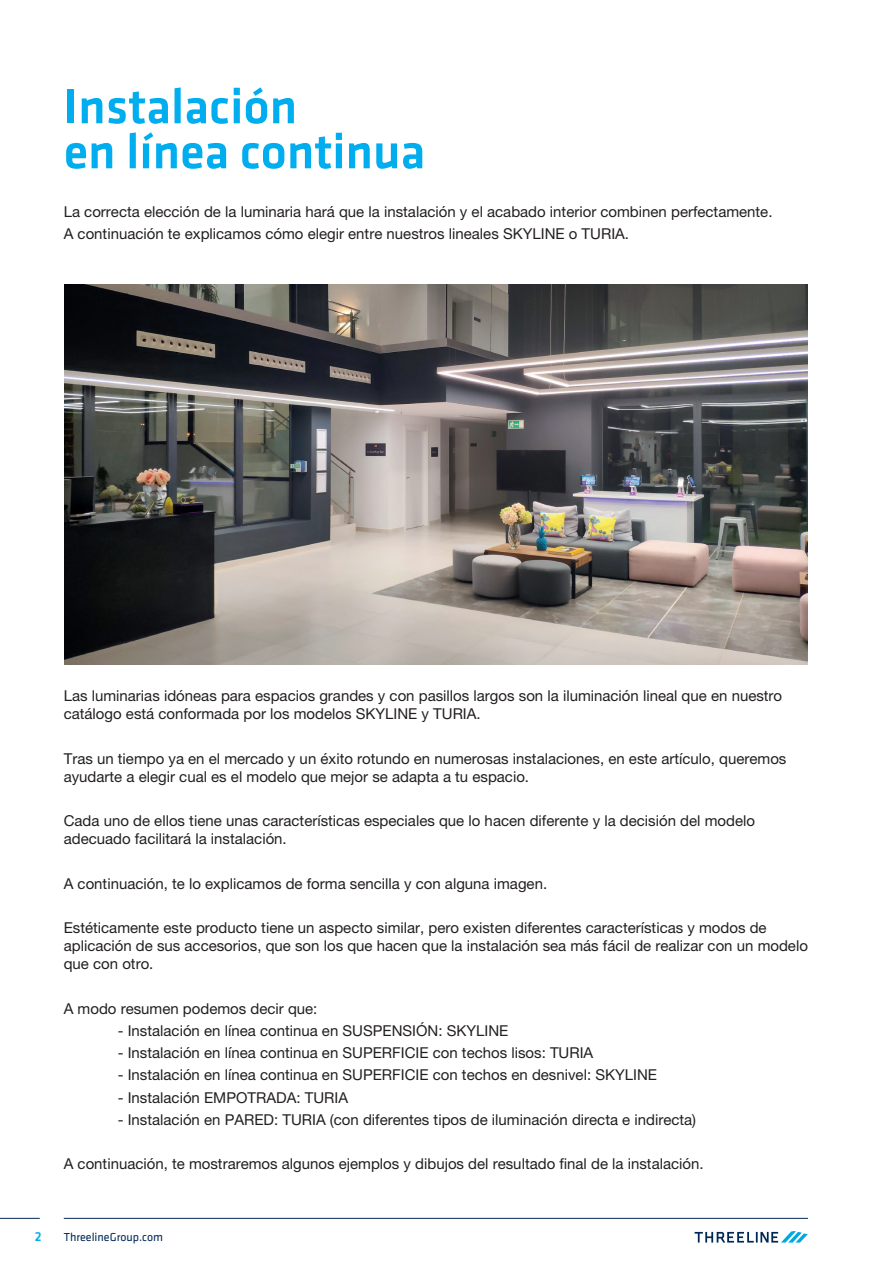
<style>
.page{position:relative;width:893px;height:1263px;background:#fff}
.page>*{position:absolute;margin:0;border:0;box-sizing:border-box;transform-origin:0 0}
.t1{font:500 51px/45px "Klavika";color:#00aeef}
.t2{font:15px/18px "Helvetica Neue LT Pro";color:#231f20}
.t3{font:500 13.5px "Klavika";color:#00aee5}
.t4{font:12px "Klavika";color:#002855}
</style>
<div class="page">
<svg style="left:695px;top:1231px;width:113px;height:11px"></svg>
<hr style="left:64px;top:1218px;width:744px;height:1px;background:#002855">
<hr style="left:0;top:1218px;width:40px;height:1px;background:#002855">
<img style="left:64px;top:284px;width:744px;height:380px">
<h1 class="t1" style="left:64px;top:85px;width:363px">Instalación<br>en línea continua</h1>
<p class="t2" style="left:64px;top:200px;width:710px;line-height:22.2px">La correcta elección de la luminaria hará que la instalación y el acabado interior combinen perfectamente.<br>A continuación te explicamos cómo elegir entre nuestros lineales SKYLINE o TURIA.</p>
<p class="t2" style="left:64px;top:687px;width:720px">Las luminarias idóneas para espacios grandes y con pasillos largos son la iluminación lineal que en nuestro catálogo está conformada por los modelos SKYLINE y TURIA.</p>
<p class="t2" style="left:64px;top:749px;width:724px">Tras un tiempo ya en el mercado y un éxito rotundo en numerosas instalaciones, en este artículo, queremos ayudarte a elegir cual es el modelo que mejor se adapta a tu espacio.</p>
<p class="t2" style="left:64px;top:812px;width:693px">Cada uno de ellos tiene unas características especiales que lo hacen diferente y la decisión del modelo adecuado facilitará la instalación.</p>
<p class="t2" style="left:64px;top:874px;width:485px">A continuación, te lo explicamos de forma sencilla y con alguna imagen.</p>
<p class="t2" style="left:64px;top:919px;width:746px">Estéticamente este producto tiene un aspecto similar, pero existen diferentes características y modos de aplicación de sus accesorios, que son los que hacen que la instalación sea más fácil de realizar con un modelo que con otro.</p>
<p class="t2" style="left:64px;top:999px;width:255px">A modo resumen podemos decir que:</p>
<p class="t2" style="left:118px;top:1021px;width:392px">- Instalación en línea continua en SUSPENSIÓN: SKYLINE</p>
<p class="t2" style="left:118px;top:1044px;width:477px">- Instalación en línea continua en SUPERFICIE con techos lisos: TURIA</p>
<p class="t2" style="left:118px;top:1066px;width:541px">- Instalación en línea continua en SUPERFICIE con techos en desnivel: SKYLINE</p>
<p class="t2" style="left:118px;top:1088px;width:232px">- Instalación EMPOTRADA: TURIA</p>
<p class="t2" style="left:118px;top:1110px;width:580px">- Instalación en PARED: TURIA (con diferentes tipos de iluminación directa e indirecta)</p>
<p class="t2" style="left:64px;top:1155px;width:641px">A continuación, te mostraremos algunos ejemplos y dibujos del resultado final de la instalación.</p>
<p class="t3" style="left:35px;top:1229px;width:8px">2</p>
<p class="t4" style="left:64px;top:1231px;width:101px">ThreelineGroup.com</p>
</div>
